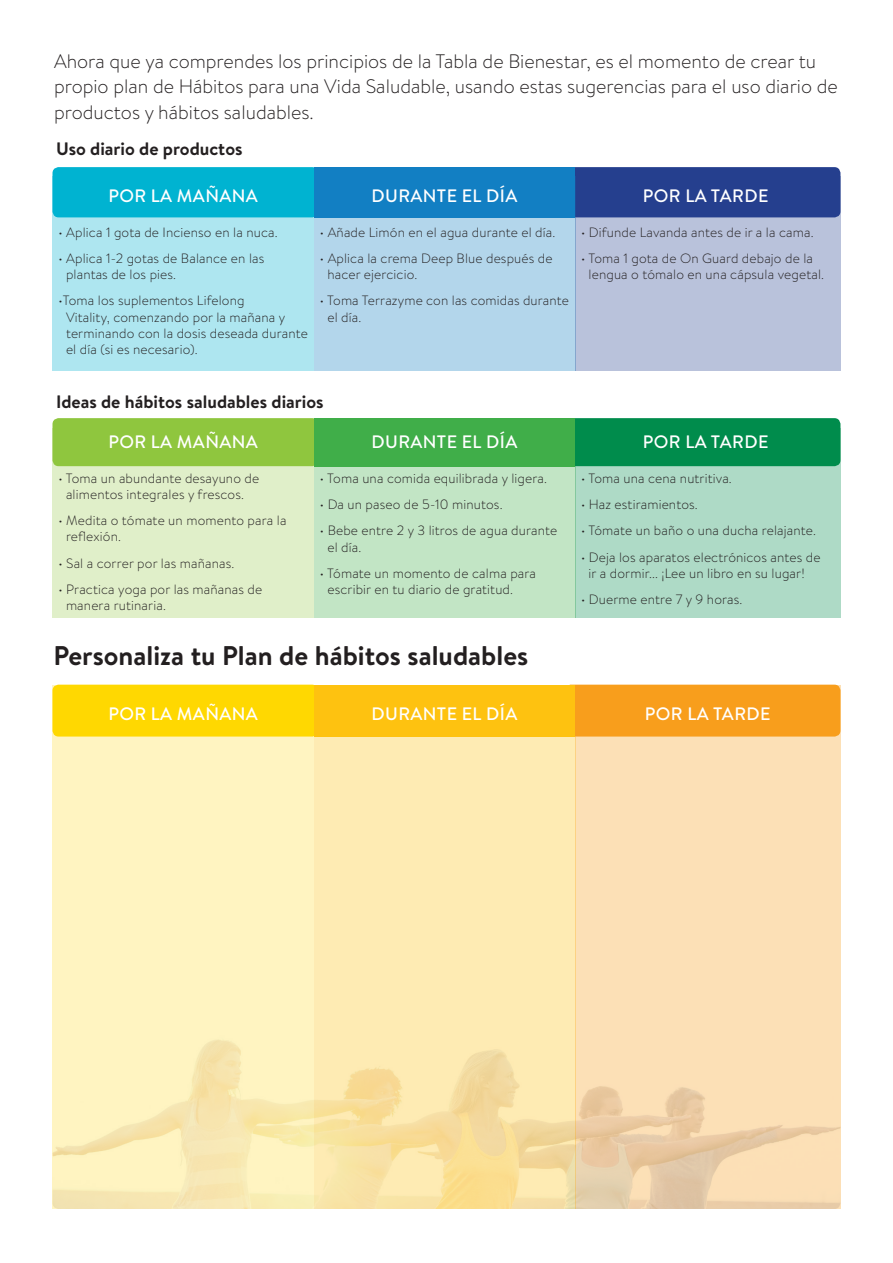
<style>
.page{position:relative;width:893px;height:1263px;background:#fff}
.page>*{position:absolute;margin:0;border:0;box-sizing:border-box;transform-origin:0 0}
.t1{font:700 27px "Brandon Text";color:#231f20}
.t2{font:300 19.5px/25.5px "Brandon Text";color:#231f20}
.t3{font:500 18px "Brandon Text";letter-spacing:.02em;color:#fff}
.t4{font:700 18px "Brandon Text";color:#231f20}
.t5{font:300 13.5px/16.2px "Brandon Text";letter-spacing:.01em;color:#231f20}
</style>
<div class="page">
<svg style="left:52px;top:686px;width:262px;height:523px;background:#fdf1be"></svg>
<svg style="left:314px;top:736px;width:261px;height:473px;background:#fce7ad"></svg>
<svg style="left:575px;top:686px;width:265px;height:523px;background:#f9dcb3"></svg>
<div style="left:53px;top:685px;width:265px;height:51px;background:#ffd801;border-radius:6px"></div>
<div style="left:565px;top:685px;width:275px;height:51px;background:#f89e1c;border-radius:6px"></div>
<div style="left:314px;top:685px;width:261px;height:51px;background:#fec210"></div>
<div style="left:53px;top:167px;width:265px;height:50px;background:#00b3d1;border-radius:6px"></div>
<div style="left:565px;top:167px;width:275px;height:50px;background:#253f8e;border-radius:6px"></div>
<div style="left:314px;top:167px;width:261px;height:50px;background:#127fc3"></div>
<div style="left:314px;top:217px;width:261px;height:154px;background:#b3d6eb"></div>
<svg style="left:575px;top:177px;width:265px;height:194px;fill:#b9c2db"></svg>
<svg style="left:52px;top:177px;width:262px;height:194px;fill:#aee6f0"></svg>
<div style="left:314px;top:429px;width:261px;height:189px;background:#c2e5c5"></div>
<div style="left:575px;top:429px;width:265px;height:189px;background:#aedac6"></div>
<div style="left:52px;top:429px;width:262px;height:189px;background:#e0efc9"></div>
<div style="left:53px;top:418px;width:265px;height:48px;background:#8fc63e;border-radius:6px"></div>
<div style="left:565px;top:418px;width:275px;height:48px;background:#008c4c;border-radius:6px"></div>
<div style="left:314px;top:418px;width:261px;height:48px;background:#40ae49"></div>
<h2 class="t2" style="left:54px;top:47px;width:785px">Ahora que ya comprendes los principios de la Tabla de Bienestar, es el momento de crear tu propio plan de Hábitos para una Vida Saludable, usando estas sugerencias para el uso diario de productos y hábitos saludables.</h2>
<h3 class="t4" style="left:56px;top:136px;width:188px">Uso diario de productos</h3>
<h3 class="t3" style="left:108px;top:184px;width:151px">POR LA MAÑANA</h3>
<h3 class="t3" style="left:371px;top:184px;width:147px">DURANTE EL DÍA</h3>
<h3 class="t3" style="left:643px;top:184px;width:127px">POR LA TARDE</h3>
<p class="t5" style="left:59px;top:223px;width:221px">• Aplica 1 gota de Incienso en la nuca.</p>
<p class="t5" style="left:66px;top:250px;width:200px;text-indent:-8px">• Aplica 1-2 gotas de Balance en las plantas de los pies.</p>
<p class="t5" style="left:66px;top:292px;width:243px;text-indent:-8px">•Toma los suplementos Lifelong<br>Vitality, comenzando por la mañana y terminando con la dosis deseada durante el día (si es necesario).</p>
<p class="t5" style="left:581px;top:223px;width:234px">• Difunde Lavanda antes de ir a la cama.</p>
<p class="t5" style="left:589px;top:250px;width:237px;text-indent:-8px">• Toma 1 gota de On Guard debajo de la lengua o tómalo en una cápsula vegetal.</p>
<p class="t5" style="left:320px;top:223px;width:237px">• Añade Limón en el agua durante el día.</p>
<p class="t5" style="left:327px;top:250px;width:227px;text-indent:-8px">• Aplica la crema Deep Blue después de hacer ejercicio.</p>
<p class="t5" style="left:327px;top:292px;width:243px;text-indent:-8px">• Toma Terrazyme con las comidas durante el día.</p>
<h3 class="t4" style="left:56px;top:389px;width:269px">Ideas de hábitos saludables diarios</h3>
<h3 class="t3" style="left:108px;top:430px;width:151px">POR LA MAÑANA</h3>
<h3 class="t3" style="left:371px;top:430px;width:147px">DURANTE EL DÍA</h3>
<h3 class="t3" style="left:643px;top:430px;width:127px">POR LA TARDE</h3>
<p class="t5" style="left:59px;top:469px;width:202px;text-align:center">• Toma un abundante desayuno de alimentos integrales y frescos.</p>
<p class="t5" style="left:66px;top:512px;width:222px;text-indent:-8px">• Medita o tómate un momento para la reflexión.</p>
<p class="t5" style="left:59px;top:554px;width:177px">• Sal a correr por las mañanas.</p>
<p class="t5" style="left:66px;top:581px;width:198px;text-indent:-8px">• Practica yoga por las mañanas de manera rutinaria.</p>
<p class="t5" style="left:581px;top:469px;width:152px">• Toma una cena nutritiva.</p>
<p class="t5" style="left:581px;top:496px;width:118px">• Haz estiramientos.</p>
<p class="t5" style="left:581px;top:522px;width:236px">• Tómate un baño o una ducha relajante.</p>
<p class="t5" style="left:589px;top:548px;width:233px;text-indent:-8px">• Deja los aparatos electrónicos antes de ir a dormir... ¡Lee un libro en su lugar!</p>
<p class="t5" style="left:581px;top:591px;width:163px">• Duerme entre 7 y 9 horas.</p>
<p class="t5" style="left:320px;top:469px;width:229px">• Toma una comida equilibrada y ligera.</p>
<p class="t5" style="left:320px;top:496px;width:184px">• Da un paseo de 5-10 minutos.</p>
<p class="t5" style="left:327px;top:522px;width:231px;text-indent:-8px">• Bebe entre 2 y 3 litros de agua durante el día.</p>
<p class="t5" style="left:327px;top:565px;width:210px;text-indent:-8px">• Tómate un momento de calma para escribir en tu diario de gratitud.</p>
<h1 class="t1" style="left:53px;top:637px;width:476px">Personaliza tu Plan de hábitos saludables</h1>
<h3 class="t3" style="left:108px;top:701px;width:151px">POR LA MAÑANA</h3>
<h3 class="t3" style="left:371px;top:701px;width:147px">DURANTE EL DÍA</h3>
<h3 class="t3" style="left:645px;top:701px;width:127px">POR LA TARDE</h3>
</div>
